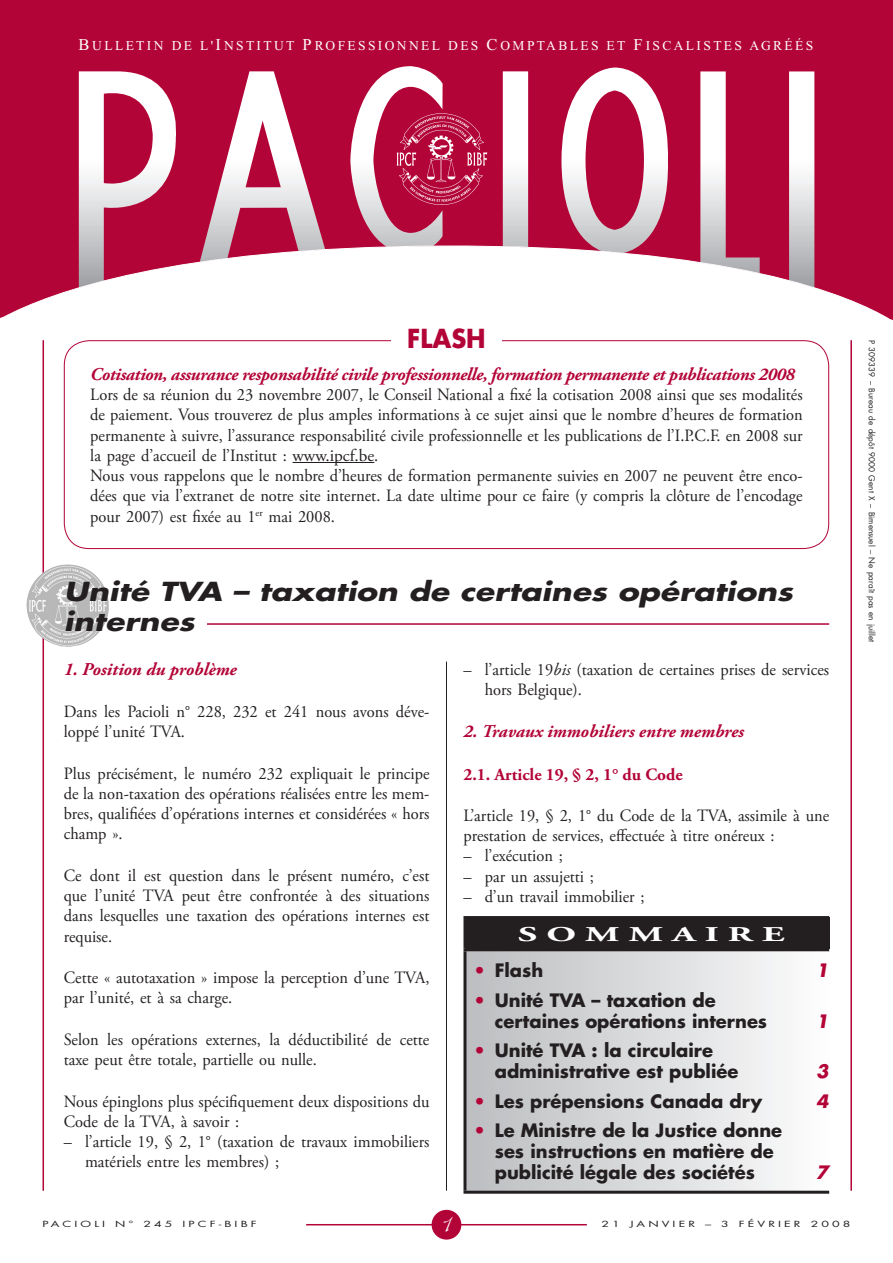
<style>
.page{position:relative;width:893px;height:1263px;background:#fff}
.page>*{position:absolute;margin:0;border:0;box-sizing:border-box;transform-origin:0 0}
.pag_nr{font:27px "Phyllis D";color:#fff}
.T0_2_lijnen{font:italic 700 25.5px/30px "Futura";color:#231f20;scale:1.23 1}
.Flash{font:700 25.5px "Futura Std";color:#b30437;scale:.95 1}
.Inhoud_titel{font:700 21px "Adobe Garamond Pro";color:#fff;scale:1.8 1}
.Inhoud{font:700 18px/21px "Futura Std";color:#231f20}
.Titel_flash{font:italic 700 18px "Adobe Garamond Pro";letter-spacing:-.02em;color:#b30437}
.T1{font:italic 700 18px "Adobe Garamond Pro";color:#b30437}
.Inhoud-2{font:italic 700 18px "Futura";color:#b30437}
.Body{font:17.25px/20.2px "Adobe Garamond Pro";color:#231f20;scale:.95 1}
.Body_W{font:17.25px/20.2px "Adobe Garamond Pro";color:#231f20;scale:.95 1}
.Body_ind1{font:17.25px/20.2px "Adobe Garamond Pro";color:#231f20;scale:.95 1}
.T2_zw{font:700 17.25px "Adobe Garamond Pro";color:#b30437}
.t1{font:13.5px "Times New Roman";letter-spacing:.175em;color:#fff}
.Kaft_sp2{font:8.25px "Futura Std";color:#231f20}
.Kaft_sp1{font:8.25px "Futura Std";letter-spacing:.25em;color:#231f20;scale:1.5 1}
.s1{font-size:16.5px}
.s2{font-style:italic}
.s3{color:#b30437}
</style>
<div class="page">
<div style="left:0;top:0;width:893px;height:244px;background:#b30437"></div>
<svg style="left:79px;top:71px;width:104px;height:173px"></svg>
<svg style="left:350px;top:66px;width:93px;height:178px"></svg>
<svg style="left:200px;top:71px;width:125px;height:173px"></svg>
<svg style="left:503px;top:71px;width:25px;height:173px"></svg>
<svg style="left:789px;top:71px;width:25px;height:173px"></svg>
<svg style="left:700px;top:71px;width:60px;height:173px"></svg>
<svg style="left:561px;top:66px;width:108px;height:178px"></svg>
<svg style="left:0;top:244px;width:893px;height:76px"></svg>
<img style="left:397px;top:106px;width:90px;height:105px">
<hr style="left:43px;top:340px;width:1px;height:851px;background:#b30437">
<hr style="left:850px;top:340px;width:2px;height:851px;background:#b30437">
<hr style="left:306px;top:1224px;width:281px;height:1px;background:#b30437">
<div style="left:432px;top:1210px;width:29px;height:29px;background:#b30437;border-radius:50%"></div>
<hr style="left:446px;top:662px;width:1px;height:529px;background:#231f20">
<img style="left:26px;top:564px;width:83px;height:83px">
<div style="left:465px;top:917px;width:364px;height:33px;background:#231f20"></div>
<div style="left:465px;top:950px;width:364px;height:242px;background:linear-gradient(to right,#bbbcbf,#fcfcfd)"></div>
<hr style="left:463px;top:916px;width:366px;height:3px;background:#231f20">
<hr style="left:463px;top:919px;width:3px;height:29px;background:#231f20">
<hr style="left:463px;top:948px;width:366px;height:3px;background:#231f20">
<hr style="left:463px;top:951px;width:3px;height:240px;background:#231f20">
<hr style="left:463px;top:1191px;width:366px;height:3px;background:#231f20">
<hr style="left:293px;top:462px;width:81px;height:1px;background:#231f20">
<div style="left:64px;top:340px;width:765px;height:209px;border:1px solid #b30437;border-radius:25px"></div>
<div style="left:391px;top:327px;width:111px;height:27px;background:#fff"></div>
<hr style="left:207px;top:623px;width:622px;height:2px;background:#b30437">
<p class="t1" style="left:78px;top:38px;width:736px"><span class="s1">B</span>ULLETIN DE L'<span class="s1">I</span>NSTITUT <span class="s1">P</span>ROFESSIONNEL DES <span class="s1">C</span>OMPTABLES ET <span class="s1">F</span>ISCALISTES AGRÉÉS</p>
<p class="Flash" style="left:407px;top:322px;width:84px">FLASH</p>
<p class="Titel_flash" style="left:90px;top:364px;width:706px">Cotisation, assurance responsabilité civile professionnelle, formation permanente et publications 2008</p>
<p class="Body" style="left:90px;top:385px;width:751px;text-align:justify">Lors de sa réunion du 23 novembre 2007, le Conseil National a fixé la cotisation 2008 ainsi que ses modalités de paiement. Vous trouverez de plus amples informations à ce sujet ainsi que le nombre d’heures de formation permanente à suivre, l’assurance responsabilité civile professionnelle et les publications de l’I.P.C.F. en 2008 sur la page d’accueil de l’Institut : www.ipcf.be.</p>
<p class="Body" style="left:90px;top:466px;width:751px;text-align:justify">Nous vous rappelons que le nombre d’heures de formation permanente suivies en 2007 ne peuvent être enco&shy;dées que via l’extranet de notre site internet. La date ultime pour ce faire (y compris la clôture de l’encodage pour 2007) est fixée au 1<sup>er</sup> mai 2008.</p>
<p class="T0_2_lijnen" style="left:64px;top:576px;width:594px">Unité TVA – taxation de certaines opérations internes</p>
<p class="T1" style="left:64px;top:659px;width:175px">1. Position du problème</p>
<p class="Body" style="left:64px;top:702px;width:386px">Dans les Pacioli n° 228, 232 et 241 nous avons déve&shy;loppé l’unité TVA.</p>
<p class="Body_W" style="left:64px;top:763px;width:386px;text-align:justify">Plus précisément, le numéro 232 expliquait le principe de la non-taxation des opérations réalisées entre les mem&shy;bres, qualifiées d’opérations internes et considérées « hors champ ».</p>
<p class="Body_W" style="left:64px;top:866px;width:386px;text-align:justify">Ce dont il est question dans le présent numéro, c’est que l’unité TVA peut être confrontée à des situations dans lesquelles une taxation des opérations internes est requise.</p>
<p class="Body_W" style="left:64px;top:968px;width:386px">Cette « autotaxation » impose la perception d’une TVA, par l’unité, et à sa charge.</p>
<p class="Body_W" style="left:64px;top:1030px;width:386px">Selon les opérations externes, la déductibilité de cette taxe peut être totale, partielle ou nulle.</p>
<p class="Body_W" style="left:64px;top:1092px;width:386px">Nous épinglons plus spécifiquement deux dispositions du<br>Code de la TVA, à savoir :</p>
<p class="Body_ind1" style="left:85px;top:1132px;width:364px;text-indent:-21px">– l’article 19, § 2, 1° (taxation de travaux immobiliers matériels entre les membres) ;</p>
<p class="Body_ind1" style="left:485px;top:660px;width:364px;text-indent:-21px">– l’article 19<span class="s2">bis</span> (taxation de certaines prises de services hors Belgique).</p>
<p class="T1" style="left:463px;top:721px;width:282px">2. Travaux immobiliers entre membres</p>
<p class="T2_zw" style="left:463px;top:764px;width:221px">2.1. Article 19, § 2, 1° du Code</p>
<p class="Body" style="left:463px;top:806px;width:386px">L’article 19, § 2, 1° du Code de la TVA, assimile à une prestation de services, effectuée à titre onéreux :</p>
<p class="Body_ind1" style="left:463px;top:846px;width:106px">– l’exécution ;</p>
<p class="Body_ind1" style="left:463px;top:866px;width:139px">– par un assujetti ;</p>
<p class="Body_ind1" style="left:463px;top:887px;width:192px">– d’un travail immobilier ;</p>
<p class="Inhoud_titel" style="left:518px;top:922px;width:149px">S O M M A I R E</p>
<p class="Inhoud" style="left:473px;top:960px;width:71px"><span class="s3">•</span> Flash</p>
<p class="Inhoud-2" style="left:816px;top:959px;width:14px">1</p>
<p class="Inhoud" style="left:495px;top:989px;width:274px;text-indent:-21px"><span class="s3">•</span> Unité TVA – taxation de certaines opérations internes</p>
<p class="Inhoud-2" style="left:816px;top:1009px;width:14px">1</p>
<p class="Inhoud" style="left:495px;top:1040px;width:245px;text-indent:-21px"><span class="s3">•</span> Unité TVA : la circulaire administrative est publiée</p>
<p class="Inhoud-2" style="left:816px;top:1060px;width:14px">3</p>
<p class="Inhoud" style="left:473px;top:1090px;width:290px"><span class="s3">•</span> Les prépensions Canada dry</p>
<p class="Inhoud-2" style="left:816px;top:1089px;width:14px">4</p>
<p class="Inhoud" style="left:495px;top:1120px;width:289px;text-indent:-21px"><span class="s3">•</span> Le Ministre de la Justice donne ses instructions en matière de publicité légale des sociétés</p>
<p class="Inhoud-2" style="left:816px;top:1161px;width:14px">7</p>
<p class="pag_nr" style="left:440px;top:1209px;width:14px">1</p>
<p class="Kaft_sp1" style="left:43px;top:1219px;width:144px">PACIOLI N° 245 IPCF-BIBF</p>
<p class="Kaft_sp1" style="left:601px;top:1219px;width:32px">21 JAN</p>
<p class="Kaft_sp1" style="left:662px;top:1219px;width:127px">VI ER – 3 F ÉVRI ER 2008</p>
<p class="Kaft_sp2" style="left:877px;top:340px;width:304px;rotate:90deg">P 309339 – BUREAU DE DÉPÔT 9000 GENT X – BIMENSUEL – NE PARAÎT PAS EN JUILLET</p>
</div>
